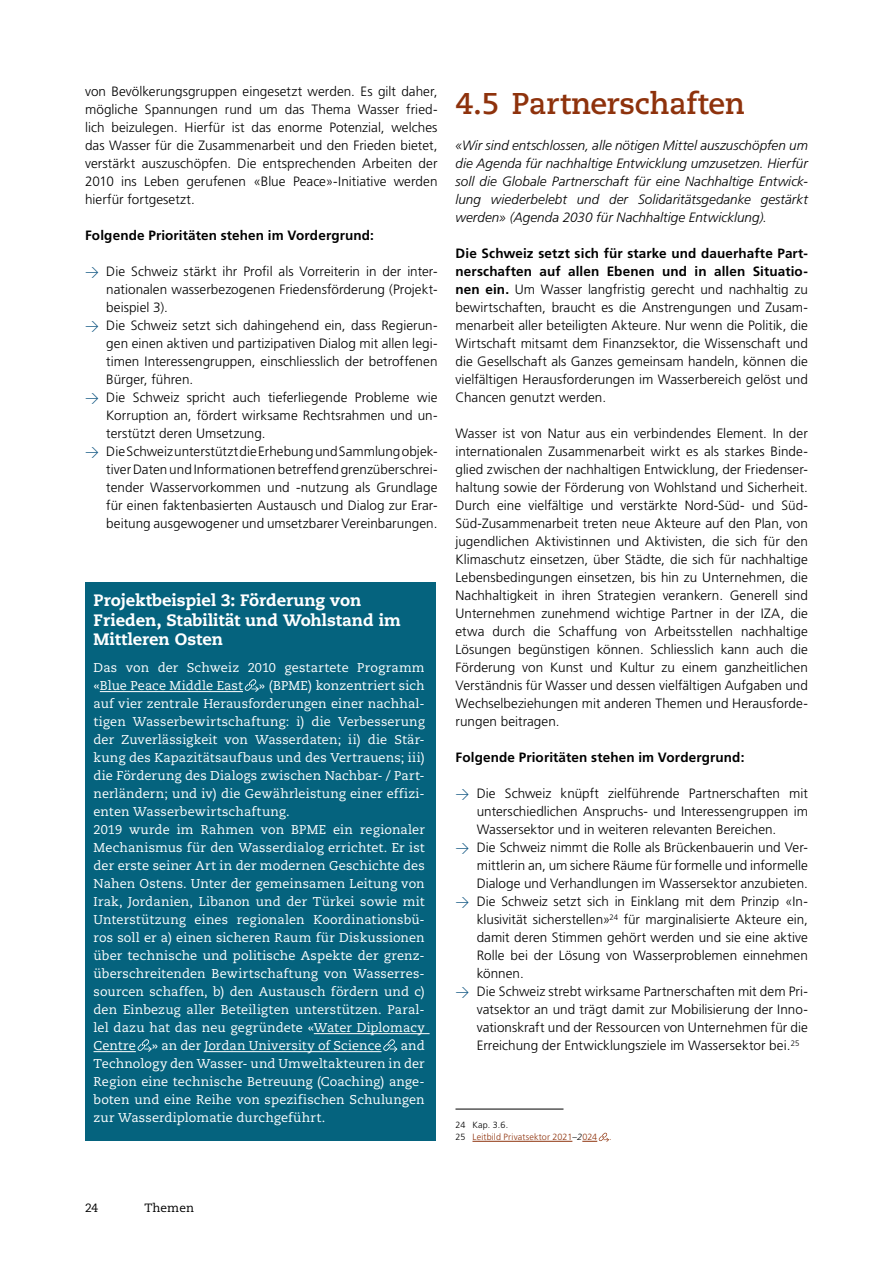
<style>
.page{position:relative;width:893px;height:1263px;background:#fff}
.page>*{position:absolute;margin:0;border:0;box-sizing:border-box;transform-origin:0 0}
._3_Zwischentitel_21p{font:700 30px "PMN Caecilia 75";letter-spacing:-.01em;color:#8e320c}
.Kastentitel{font:800 16.5px/19.5px "PMN Caecilia 85";letter-spacing:-.005em;color:#fff}
._4_Lauftext_9pt{font:300 13.5px/18px "Frutiger LT Pro";letter-spacing:.005em;color:#000;text-align:justify}
._4_Lauftext_9pt-2{font:italic 300 13.5px/18px "Frutiger LT Pro";letter-spacing:.005em;color:#000;text-align:justify}
._4_Lauftext_9pt-3{font:700 13.5px "Frutiger LT Pro";letter-spacing:.01em;color:#000}
.Kasten{font:12.75px/18px "PMN Caecilia 55 Roman";letter-spacing:.01em;color:#fff;text-align:justify}
.t1{font:12px "PMN Caecilia 55 Roman";letter-spacing:.005em;color:#000}
._4_Fussnote{font:300 9px "Frutiger LT Pro";letter-spacing:.015em;color:#8e320c}
._4_Fussnote-2{font:300 9px "Frutiger LT Pro";color:#000}
.s1{font-family:"DINOT";color:#004b7a}
.s2{font-weight:700}
.s3{color:#000}
.s4{font-style:italic;color:#000}
</style>
<div class="page">
<div style="left:85px;top:582px;width:351px;height:558px;background:#05637e"></div>
<hr style="left:100px;top:691px;width:143px;height:1px;background:#fff">
<hr style="left:314px;top:1033px;width:116px;height:1px;background:#fff">
<hr style="left:94px;top:1051px;width:42px;height:1px;background:#fff">
<hr style="left:204px;top:1051px;width:178px;height:1px;background:#fff">
<svg style="left:245px;top:679px;width:14px;height:13px"></svg>
<svg style="left:138px;top:1039px;width:14px;height:13px"></svg>
<svg style="left:383px;top:1039px;width:14px;height:13px"></svg>
<hr style="left:455px;top:1109px;width:108px;height:1px;background:#000">
<hr style="left:472px;top:1141px;width:100px;height:1px;background:#8e320c">
<svg style="left:582px;top:1133px;width:27px;height:9px"></svg>
<p class="_4_Lauftext_9pt" style="left:85px;top:83px;width:354px">von Bevölkerungsgruppen eingesetzt werden. Es gilt daher, mögliche Spannungen rund um das Thema Wasser fried&shy;lich beizulegen. Hierfür ist das enorme Potenzial, welches das Wasser für die Zusammenarbeit und den Frieden bietet, verstärkt auszuschöpfen. Die entsprechenden Arbeiten der 2010 ins Leben gerufenen «Blue Peace»-Initiative werden hierfür fortgesetzt.</p>
<p class="_4_Lauftext_9pt-3" style="left:85px;top:228px;width:290px">Folgende Prioritäten stehen im Vordergrund:</p>
<p class="_4_Lauftext_9pt" style="left:106px;top:263px;width:333px;text-indent:-21px"><span class="s1">→</span> Die Schweiz stärkt ihr Profil als Vorreiterin in der inter&shy;nationalen wasserbezogenen Friedensförderung (Projekt&shy;beispiel 3).</p>
<p class="_4_Lauftext_9pt" style="left:106px;top:317px;width:333px;text-indent:-21px"><span class="s1">→</span> Die Schweiz setzt sich dahingehend ein, dass Regierun&shy;gen einen aktiven und partizipativen Dialog mit allen legi&shy;timen Interessengruppen, einschliesslich der betroffenen Bürger, führen.</p>
<p class="_4_Lauftext_9pt" style="left:106px;top:389px;width:333px;text-indent:-21px"><span class="s1">→</span> Die Schweiz spricht auch tieferliegende Probleme wie Korruption an, fördert wirksame Rechtsrahmen und un&shy;terstützt deren Umsetzung.</p>
<p class="_4_Lauftext_9pt" style="left:106px;top:443px;width:333px;text-indent:-21px"><span class="s1">→</span> Die Schweiz unterstützt die Erhebung und Sammlung objek&shy;tiver Daten und Informationen betreffend grenzüberschrei&shy;tender Wasservorkommen und -nutzung als Grundlage für einen faktenbasierten Austausch und Dialog zur Erar&shy;beitung ausgewogener und umsetzbarer Vereinbarungen.</p>
<p class="Kastentitel" style="left:94px;top:591px;width:309px">Projektbeispiel 3: Förderung von<br>Frieden, Stabilität und Wohlstand im<br>Mittleren Osten</p>
<p class="Kasten" style="left:94px;top:659px;width:333px">Das von der Schweiz 2010 gestartete Programm «Blue Peace Middle East » (BPME) konzentriert sich auf vier zentrale Herausforderungen einer nachhal&shy;tigen Wasserbewirtschaftung: i) die Verbesserung der Zuverlässigkeit von Wasserdaten; ii) die Stär&shy;kung des Kapazitätsaufbaus und des Vertrauens; iii) die Förderung des Dialogs zwischen Nachbar- / Part&shy;nerländern; und iv) die Gewährleistung einer effizi&shy;enten Wasserbewirtschaftung.</p>
<p class="Kasten" style="left:94px;top:821px;width:333px">2019 wurde im Rahmen von BPME ein regionaler Mechanismus für den Wasserdialog errichtet. Er ist der erste seiner Art in der modernen Geschichte des Nahen Ostens. Unter der gemeinsamen Leitung von Irak, Jordanien, Libanon und der Türkei sowie mit Unterstützung eines regionalen Koordinationsbü&shy;ros soll er a) einen sicheren Raum für Diskussionen über technische und politische Aspekte der grenz&shy;überschreitenden Bewirtschaftung von Wasserres&shy;sourcen schaffen, b) den Austausch fördern und c) den Einbezug aller Beteiligten unterstützen. Paral&shy;lel dazu hat das neu gegründete «Water Diplomacy Centre » an der Jordan University of Science</p>
<p class="Kasten" style="left:94px;top:1037px;width:333px;text-indent:307px">and Technology den Wasser- und Umweltakteuren in der Region eine technische Betreuung (Coaching) ange&shy;boten und eine Reihe von spezifischen Schulungen zur Wasserdiplomatie durchgeführt.</p>
<p class="_3_Zwischentitel_21p" style="left:455px;top:86px;width:291px">4.5 Partnerschaften</p>
<p class="_4_Lauftext_9pt-2" style="left:455px;top:137px;width:354px">«Wir sind entschlossen, alle nötigen Mittel auszuschöpfen um die Agenda für nachhaltige Entwicklung umzusetzen. Hierfür soll die Globale Partnerschaft für eine Nachhaltige Entwick&shy;lung wiederbelebt und der Solidaritätsgedanke gestärkt werden» (Agenda 2030 für Nachhaltige Entwicklung).</p>
<p class="_4_Lauftext_9pt" style="left:455px;top:245px;width:354px"><span class="s2">Die Schweiz setzt sich für starke und dauerhafte Part&shy;nerschaften auf allen Ebenen und in allen Situatio&shy;nen ein.</span> Um Wasser langfristig gerecht und nachhaltig zu bewirtschaften, braucht es die Anstrengungen und Zusam&shy;menarbeit aller beteiligten Akteure. Nur wenn die Politik, die Wirtschaft mitsamt dem Finanzsektor, die Wissenschaft und die Gesellschaft als Ganzes gemeinsam handeln, können die vielfältigen Herausforderungen im Wasserbereich gelöst und Chancen genutzt werden.</p>
<p class="_4_Lauftext_9pt" style="left:455px;top:425px;width:354px">Wasser ist von Natur aus ein verbindendes Element. In der internationalen Zusammenarbeit wirkt es als starkes Binde&shy;glied zwischen der nachhaltigen Entwicklung, der Friedenser&shy;haltung sowie der Förderung von Wohlstand und Sicherheit.<br>Durch eine vielfältige und verstärkte Nord-Süd- und Süd-Süd-Zusammenarbeit treten neue Akteure auf den Plan, von jugendlichen Aktivistinnen und Aktivisten, die sich für den Klimaschutz einsetzen, über Städte, die sich für nachhaltige Lebensbedingungen einsetzen, bis hin zu Unternehmen, die Nachhaltigkeit in ihren Strategien verankern. Generell sind Unternehmen zunehmend wichtige Partner in der IZA, die etwa durch die Schaffung von Arbeitsstellen nachhaltige Lösungen begünstigen können. Schliesslich kann auch die Förderung von Kunst und Kultur zu einem ganzheitlichen Verständnis für Wasser und dessen vielfältigen Aufgaben und Wechselbeziehungen mit anderen Themen und Herausforde&shy;rungen beitragen.</p>
<p class="_4_Lauftext_9pt-3" style="left:455px;top:750px;width:290px">Folgende Prioritäten stehen im Vordergrund:</p>
<p class="_4_Lauftext_9pt" style="left:477px;top:785px;width:333px;text-indent:-21px"><span class="s1">→</span> Die Schweiz knüpft zielführende Partnerschaften mit unterschiedlichen Anspruchs- und Interessengruppen im Wassersektor und in weiteren relevanten Bereichen.</p>
<p class="_4_Lauftext_9pt" style="left:477px;top:839px;width:333px;text-indent:-21px"><span class="s1">→</span> Die Schweiz nimmt die Rolle als Brückenbauerin und Ver&shy;mittlerin an, um sichere Räume für formelle und informelle Dialoge und Verhandlungen im Wassersektor anzubieten.</p>
<p class="_4_Lauftext_9pt" style="left:477px;top:893px;width:333px;text-indent:-21px"><span class="s1">→</span> Die Schweiz setzt sich in Einklang mit dem Prinzip «In&shy;klusivität sicherstellen»<sup>24</sup> für marginalisierte Akteure ein, damit deren Stimmen gehört werden und sie eine aktive Rolle bei der Lösung von Wasserproblemen einnehmen können.</p>
<p class="_4_Lauftext_9pt" style="left:477px;top:983px;width:333px;text-indent:-21px"><span class="s1">→</span> Die Schweiz strebt wirksame Partnerschaften mit dem Pri&shy;vatsektor an und trägt damit zur Mobilisierung der Inno&shy;vationskraft und der Ressourcen von Unternehmen für die Erreichung der Entwicklungsziele im Wassersektor bei.<sup>25</sup></p>
<p class="_4_Fussnote-2" style="left:455px;top:1120px;width:54px">24 Kap. 3.6.</p>
<p class="_4_Fussnote" style="left:455px;top:1132px;width:143px"><span class="s3">25</span> Leitbild Privatsektor 2021<span class="s4">–2</span>024</p>
<p class="_4_Fussnote" style="left:609px;top:1132px;width:4px">.</p>
<p class="t1" style="left:85px;top:1201px;width:15px">24</p>
<p class="t1" style="left:145px;top:1201px;width:51px">Themen</p>
</div>
